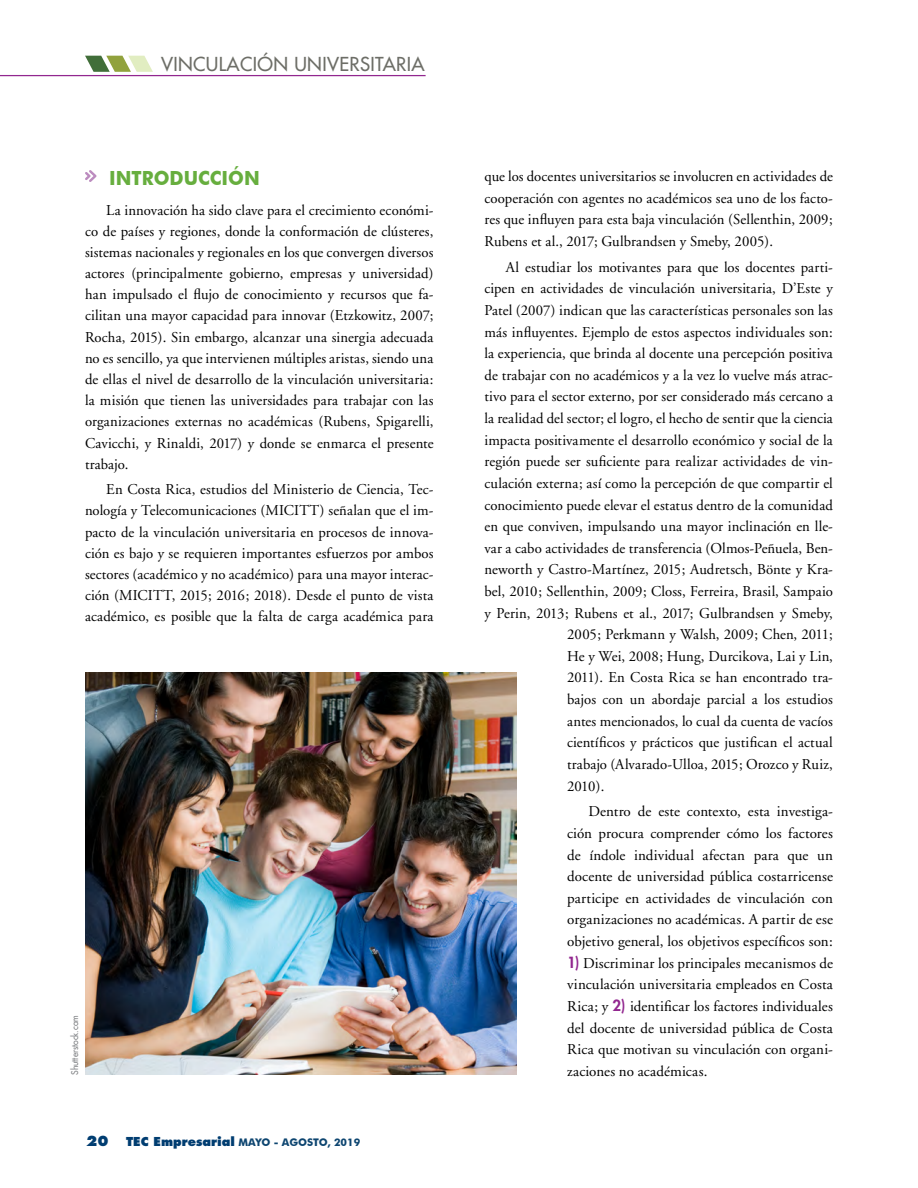
<style>
.page{position:relative;width:918px;height:1188px;background:#fff}
.page>*{position:absolute;margin:0;border:0;box-sizing:border-box;transform-origin:0 0}
.t1{font:700 19.5px "Futura BT";color:#67ae3e;scale:.95 1}
.t2{font:18.75px "Futura";letter-spacing:.02em;color:#6d6e67}
.t3{font:15px/21.1px "Adobe Garamond";letter-spacing:.005em;color:#000;text-align:justify}
.t4{font:800 13.5px "Futura";color:#003d71}
.t5{font:700 10.5px "Futura BT";color:#0d4570}
.t6{font:9px "Futura";color:#808285;scale:.95 1}
.s1{font-family:"Futura";font-weight:800;font-size:12px;color:#003d71}
.s2{font-family:"Futura";font-weight:800;color:#92278f}
</style>
<div class="page">
<svg style="left:85px;top:170px;width:11px;height:12px"></svg>
<hr style="left:0;top:75px;width:426px;height:1px;background:#92278f">
<svg style="left:85px;top:56px;width:68px;height:16px"></svg>
<img style="left:86px;top:673px;width:430px;height:402px">
<p class="t2" style="left:161px;top:52px;width:265px">VINCULACIÓN UNIVERSITARIA</p>
<h1 class="t1" style="left:109px;top:166px;width:160px">INTRODUCCIÓN</h1>
<p class="t3" style="left:85px;top:200px;width:350px;text-indent:21px">La innovación ha sido clave para el crecimiento económi&shy;co de países y regiones, donde la conformación de clústeres, sistemas nacionales y regionales en los que convergen diversos actores (principalmente gobierno, empresas y universidad) han impulsado el flujo de conocimiento y recursos que fa&shy;cilitan una mayor capacidad para innovar (Etzkowitz, 2007; Rocha, 2015). Sin embargo, alcanzar una sinergia adecuada no es sencillo, ya que intervienen múltiples aristas, siendo una de ellas el nivel de desarrollo de la vinculación universitaria: la misión que tienen las universidades para trabajar con las organizaciones externas no académicas (Rubens, Spigarelli, Cavicchi, y Rinaldi, 2017) y donde se enmarca el presente trabajo.</p>
<p class="t3" style="left:85px;top:479px;width:350px;text-indent:21px">En Costa Rica, estudios del Ministerio de Ciencia, Tec&shy;nología y Telecomunicaciones (MICITT) señalan que el im&shy;pacto de la vinculación universitaria en procesos de innova&shy;ción es bajo y se requieren importantes esfuerzos por ambos sectores (académico y no académico) para una mayor interac&shy;ción (MICITT, 2015; 2016; 2018). Desde el punto de vista académico, es posible que la falta de carga académica para</p>
<p class="t6" style="left:69px;top:1075px;width:64px;rotate:-90deg">Shutterstock.com</p>
<p class="t4" style="left:86px;top:1132px;width:24px">20</p>
<p class="t5" style="left:126px;top:1136px;width:236px"><span class="s1">TEC Empresarial</span> MAYO - AGOSTO, 2019</p>
<p class="t3" style="left:485px;top:166px;width:350px;line-height:21.6px">que los docentes universitarios se involucren en actividades de cooperación con agentes no académicos sea uno de los facto&shy;res que influyen para esta baja vinculación (Sellenthin, 2009; Rubens et al., 2017; Gulbrandsen y Smeby, 2005).</p>
<p class="t3" style="left:506px;top:257px;width:329px">Al estudiar los motivantes para que los docentes parti-</p>
<p class="t3" style="left:485px;top:278px;width:350px">cipen en actividades de vinculación universitaria, D’Este y</p>
<p class="t3" style="left:485px;top:300px;width:350px">Patel (2007) indican que las características personales son las</p>
<p class="t3" style="left:485px;top:322px;width:350px">más influyentes. Ejemplo de estos aspectos individuales son:</p>
<p class="t3" style="left:485px;top:343px;width:350px">la experiencia, que brinda al docente una percepción positiva</p>
<p class="t3" style="left:485px;top:365px;width:350px">de trabajar con no académicos y a la vez lo vuelve más atrac-</p>
<p class="t3" style="left:485px;top:387px;width:350px">tivo para el sector externo, por ser considerado más cercano a</p>
<p class="t3" style="left:485px;top:408px;width:350px">la realidad del sector; el logro, el hecho de sentir que la ciencia</p>
<p class="t3" style="left:485px;top:430px;width:350px">impacta positivamente el desarrollo económico y social de la</p>
<p class="t3" style="left:485px;top:451px;width:350px">región puede ser suficiente para realizar actividades de vin-</p>
<p class="t3" style="left:485px;top:473px;width:350px">culación externa; así como la percepción de que compartir el</p>
<p class="t3" style="left:485px;top:495px;width:350px">conocimiento puede elevar el estatus dentro de la comunidad</p>
<p class="t3" style="left:485px;top:516px;width:350px">en que conviven, impulsando una mayor inclinación en lle-</p>
<p class="t3" style="left:485px;top:538px;width:350px">var a cabo actividades de transferencia (Olmos-Peñuela, Ben-</p>
<p class="t3" style="left:485px;top:559px;width:350px">neworth y Castro-Martínez, 2015; Audretsch, Bönte y Kra-</p>
<p class="t3" style="left:485px;top:581px;width:350px">bel, 2010; Sellenthin, 2009; Closs, Ferreira, Brasil, Sampaio</p>
<p class="t3" style="left:485px;top:603px;width:350px">y Perin, 2013; Rubens et al., 2017; Gulbrandsen y Smeby,</p>
<p class="t3" style="left:567px;top:624px;width:267px">2005; Perkmann y Walsh, 2009; Chen, 2011;</p>
<p class="t3" style="left:567px;top:646px;width:267px">He y Wei, 2008; Hung, Durcikova, Lai y Lin,</p>
<p class="t3" style="left:567px;top:667px;width:267px">2011). En Costa Rica se han encontrado tra-</p>
<p class="t3" style="left:567px;top:689px;width:267px">bajos con un abordaje parcial a los estudios</p>
<p class="t3" style="left:567px;top:711px;width:267px">antes mencionados, lo cual da cuenta de vacíos</p>
<p class="t3" style="left:567px;top:732px;width:267px">científicos y prácticos que justifican el actual</p>
<p class="t3" style="left:567px;top:754px;width:267px">trabajo (Alvarado-Ulloa, 2015; Orozco y Ruiz,</p>
<p class="t3" style="left:567px;top:776px;width:39px">2010).</p>
<p class="t3" style="left:567px;top:801px;width:267px;line-height:21.6px;text-indent:21px">Dentro de este contexto, esta investiga&shy;ción procura comprender cómo los factores de índole individual afectan para que un docente de universidad pública costarricense participe en actividades de vinculación con organizaciones no académicas. A partir de ese objetivo general, los objetivos específicos son:</p>
<p class="t3" style="left:567px;top:953px;width:267px;line-height:21.6px"><span class="s2">1)</span> Discriminar los principales mecanismos de vinculación universitaria empleados en Costa Rica; y <span class="s2">2)</span> identificar los factores individuales del docente de universidad pública de Costa Rica que motivan su vinculación con organi&shy;zaciones no académicas.</p>
</div>
